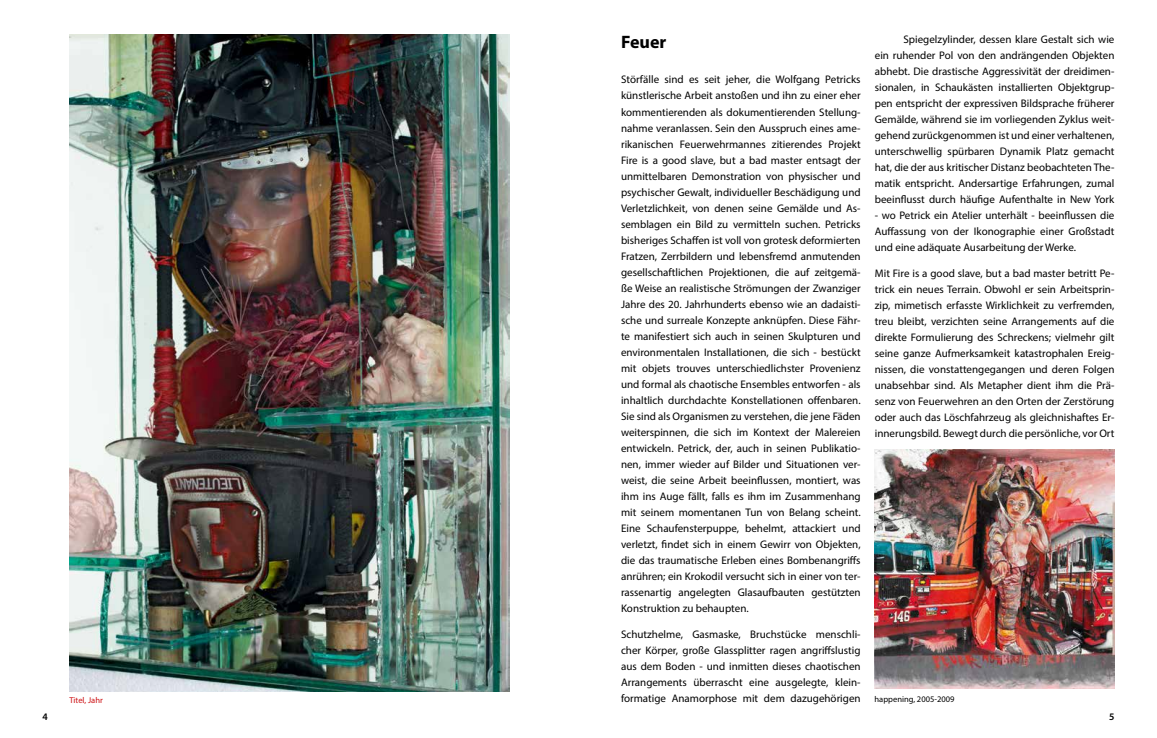
<style>
.page{position:relative;width:1157px;height:738px;background:#fff}
.page>*{position:absolute;margin:0;border:0;box-sizing:border-box;transform-origin:0 0}
.t1{font:700 18px "Myriad Pro";color:#000}
.t2{font:11px/16px "Myriad Pro";color:#000;text-align:justify}
.t3{font:600 10px "Myriad Pro";color:#000}
.t4{font:8.5px "Myriad Pro";color:#000}
.t5{font:8.5px "Myriad Pro";color:#cd1013}
</style>
<div class="page">
<img style="left:69px;top:34px;width:440px;height:656px">
<img style="left:874px;top:449px;width:240px;height:239px">
<p class="t2" style="left:874px;top:31px;width:241px;text-indent:29px">Spiegelzylinder, dessen klare Gestalt sich wie ein ruhender Pol von den andrängenden Objekten abhebt. Die drastische Aggressivität der dreidimen&shy;sionalen, in Schaukästen installierten Objektgrup&shy;pen entspricht der expressiven Bildsprache früherer Gemälde, während sie im vorliegenden Zyklus weit&shy;gehend zurückgenommen ist und einer verhaltenen, unterschwellig spürbaren Dynamik Platz gemacht hat, die der aus kritischer Distanz beobachteten The&shy;matik entspricht. Andersartige Erfahrungen, zumal beeinflusst durch häufige Aufenthalte in New York</p>
<p class="t2" style="left:874px;top:207px;width:241px">- wo Petrick ein Atelier unterhält - beeinflussen die Auffassung von der Ikonographie einer Großstadt und eine adäquate Ausarbeitung der Werke.</p>
<p class="t2" style="left:874px;top:264px;width:241px">Mit Fire is a good slave, but a bad master betritt Pe&shy;trick ein neues Terrain. Obwohl er sein Arbeitsprin&shy;zip, mimetisch erfasste Wirklichkeit zu verfremden, treu bleibt, verzichten seine Arrangements auf die direkte Formulierung des Schreckens; vielmehr gilt seine ganze Aufmerksamkeit katastrophalen Ereig&shy;nissen, die vonstattengegangen und deren Folgen unabsehbar sind. Als Metapher dient ihm die Prä&shy;senz von Feuerwehren an den Orten der Zerstörung oder auch das Löschfahrzeug als gleichnishaftes Er&shy;innerungsbild. Bewegt durch die persönliche, vor Ort</p>
<h1 class="t1" style="left:621px;top:30px;width:47px">Feuer</h1>
<p class="t2" style="left:621px;top:71px;width:241px">Störfälle sind es seit jeher, die Wolfgang Petricks künstlerische Arbeit anstoßen und ihn zu einer eher kommentierenden als dokumentierenden Stellung&shy;nahme veranlassen. Sein den Ausspruch eines ame&shy;rikanischen Feuerwehrmannes zitierendes Projekt Fire is a good slave, but a bad master entsagt der unmittelbaren Demonstration von physischer und psychischer Gewalt, individueller Beschädigung und Verletzlichkeit, von denen seine Gemälde und As&shy;semblagen ein Bild zu vermitteln suchen. Petricks bisheriges Schaffen ist voll von grotesk deformierten Fratzen, Zerrbildern und lebensfremd anmutenden gesellschaftlichen Projektionen, die auf zeitgemä&shy;ße Weise an realistische Strömungen der Zwanziger Jahre des 20. Jahrhunderts ebenso wie an dadaisti&shy;sche und surreale Konzepte anknüpfen. Diese Fähr&shy;te manifestiert sich auch in seinen Skulpturen und environmentalen Installationen, die sich - bestückt mit objets trouves unterschiedlichster Provenienz und formal als chaotische Ensembles entworfen - als inhaltlich durchdachte Konstellationen offenbaren.<br>Sie sind als Organismen zu verstehen, die jene Fäden weiterspinnen, die sich im Kontext der Malereien entwickeln. Petrick, der, auch in seinen Publikatio&shy;nen, immer wieder auf Bilder und Situationen ver&shy;weist, die seine Arbeit beeinflussen, montiert, was ihm ins Auge fällt, falls es ihm im Zusammenhang mit seinem momentanen Tun von Belang scheint.<br>Eine Schaufensterpuppe, behelmt, attackiert und verletzt, findet sich in einem Gewirr von Objekten, die das traumatische Erleben eines Bombenangriffs anrühren; ein Krokodil versucht sich in einer von ter&shy;rassenartig angelegten Glasaufbauten gestützten Konstruktion zu behaupten.</p>
<p class="t2" style="left:621px;top:626px;width:241px">Schutzhelme, Gasmaske, Bruchstücke menschli&shy;cher Körper, große Glassplitter ragen angriffslustig aus dem Boden - und inmitten dieses chaotischen Arrangements überrascht eine ausgelegte, klein&shy;formatige Anamorphose mit dem dazugehörigen</p>
<p class="t5" style="left:69px;top:693px;width:35px">Titel, Jahr</p>
<p class="t4" style="left:874px;top:693px;width:81px">happening, 2005-2009</p>
<p class="t3" style="left:43px;top:709px;width:7px">4</p>
<p class="t3" style="left:1109px;top:709px;width:7px">5</p>
</div>
